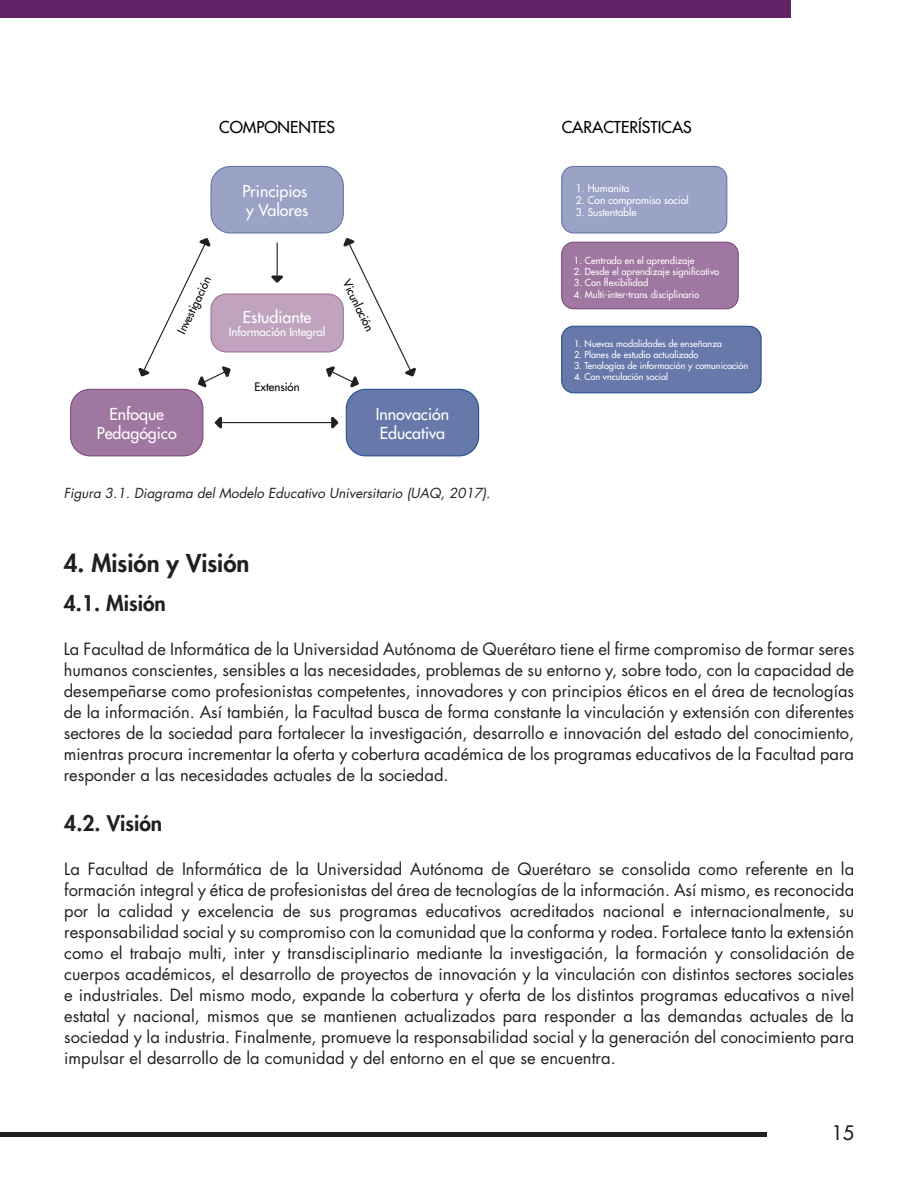
<style>
.page{position:relative;width:918px;height:1188px;background:#fff}
.page>*{position:absolute;margin:0;border:0;box-sizing:border-box;transform-origin:0 0}
._1{font:800 24px "Futura Std";color:#231f20}
._1_1{font:800 21px "Futura Std";color:#231f20}
.t1{font:500 19.5px "Futura Std";color:#231f20}
.Parrafo_general{font:16.5px/21px "Futura Std";color:#231f20;text-align:justify}
.t2{font:500 16.05px/19.2px "Futura Std";color:#fff}
.t3{font:500 15.9px "Futura Std";color:#000}
.Pie{font:italic 13.5px "Futura Std";color:#231f20}
.t4{font:500 11.4px "Futura Std";color:#000}
.t5{font:500 11.4px "Futura Std";color:#fff}
.t6{font:500 10.2px "Futura Std";color:#fff}
.t7{font:500 9.45px "Futura Std";color:#fff}
.t8{font:500 9.15px "Futura Std";color:#fff}
</style>
<div class="page">
<div style="left:0;top:0;width:790px;height:18px;background:#5f2366"></div>
<hr style="left:0;top:1132px;width:767px;height:4px;background:#231f20">
<div style="left:211px;top:166px;width:132px;height:67px;background:#9aa3c6;border-radius:19px"></div>
<div style="left:210px;top:166px;width:134px;height:68px;border:1px solid #6679aa;border-radius:19px"></div>
<div style="left:562px;top:166px;width:165px;height:67px;background:#9aa3c6;border-radius:12px"></div>
<div style="left:561px;top:166px;width:166px;height:68px;border:1px solid #6679aa;border-radius:12px"></div>
<div style="left:562px;top:242px;width:176px;height:67px;background:#9f77a0;border-radius:12px"></div>
<div style="left:561px;top:242px;width:178px;height:67px;border:1px solid #7f4d82;border-radius:12px"></div>
<div style="left:71px;top:389px;width:132px;height:67px;background:#9f77a0;border-radius:19px"></div>
<div style="left:70px;top:389px;width:133px;height:67px;border:1px solid #7f4d82;border-radius:19px"></div>
<div style="left:346px;top:389px;width:133px;height:67px;background:#6679aa;border-radius:19px"></div>
<div style="left:346px;top:389px;width:133px;height:67px;border:1px solid #29528e;border-radius:19px"></div>
<div style="left:211px;top:294px;width:132px;height:58px;background:#c0a3bf;border-radius:15px"></div>
<div style="left:210px;top:293px;width:134px;height:60px;border:1px solid #9f77a0;border-radius:15px"></div>
<div style="left:562px;top:326px;width:199px;height:67px;background:#6679aa;border-radius:12px"></div>
<div style="left:561px;top:326px;width:201px;height:67px;border:1px solid #29528e;border-radius:12px"></div>
<hr style="left:220px;top:422px;width:115px;height:1px;background:#231f20">
<hr style="left:277px;top:243px;width:1px;height:32px;background:#231f20">
<svg style="left:326px;top:238px;width:90px;height:150px"></svg>
<svg style="left:138px;top:238px;width:93px;height:150px"></svg>
<svg style="left:331px;top:416px;width:7px;height:13px"></svg>
<svg style="left:215px;top:416px;width:7px;height:13px"></svg>
<svg style="left:271px;top:275px;width:12px;height:8px"></svg>
<p class="t3" style="left:219px;top:117px;width:118px">COMPONENTES</p>
<p class="t3" style="left:562px;top:117px;width:132px">CARACTERÍSTICAS</p>
<p class="t2" style="left:242px;top:181px;width:67px">Principios y Valores</p>
<p class="t4" style="left:174px;top:330px;width:64px;rotate:-64deg">Investigación</p>
<p class="t2" style="left:243px;top:307px;width:70px">Estudiante</p>
<p class="t5" style="left:229px;top:325px;width:98px">Información Integral</p>
<p class="t4" style="left:255px;top:380px;width:47px">Extensión</p>
<p class="t4" style="left:352px;top:277px;width:57px;rotate:64deg">Vicunlación</p>
<p class="t6" style="left:576px;top:182px;width:55px">1. Humanita</p>
<p class="t6" style="left:576px;top:194px;width:114px">2. Con compromiso social</p>
<p class="t6" style="left:576px;top:206px;width:62px">3. Sustentable</p>
<p class="t7" style="left:574px;top:254px;width:122px">1. Centrado en el aprendizaje</p>
<p class="t7" style="left:574px;top:265px;width:147px">2. Desde el aprendizaje significativo</p>
<p class="t7" style="left:574px;top:277px;width:76px">3. Con flexibilidad</p>
<p class="t7" style="left:574px;top:288px;width:127px">4. Multi-inter-trans disciplinario</p>
<p class="t8" style="left:574px;top:338px;width:149px">1. Nuevas modalidades de enseñanza</p>
<p class="t8" style="left:574px;top:349px;width:126px">2. Planes de estudio actualizado</p>
<p class="t8" style="left:574px;top:360px;width:176px">3. Tenologías de información y comunicación</p>
<p class="t8" style="left:574px;top:371px;width:96px">4. Con vnculación social</p>
<p class="t2" style="left:97px;top:404px;width:81px;text-align:center">Enfoque<br>Pedagógico</p>
<p class="t2" style="left:376px;top:404px;width:75px">Innovación<br>Educativa</p>
<p class="Pie" style="left:64px;top:485px;width:428px">Figura 3.1. Diagrama del Modelo Educativo Universitario (UAQ, 2017).</p>
<p class="_1" style="left:64px;top:548px;width:187px">4. Misión y Visión</p>
<p class="_1_1" style="left:64px;top:590px;width:104px">4.1. Misión</p>
<p class="Parrafo_general" style="left:64px;top:638px;width:792px">La Facultad de Informática de la Universidad Autónoma de Querétaro tiene el firme compromiso de formar seres humanos conscientes, sensibles a las necesidades, problemas de su entorno y, sobre todo, con la capacidad de desempeñarse como profesionistas competentes, innovadores y con principios éticos en el área de tecnologías de la información. Así también, la Facultad busca de forma constante la vinculación y extensión con diferentes sectores de la sociedad para fortalecer la investigación, desarrollo e innovación del estado del conocimiento, mientras procura incrementar la oferta y cobertura académica de los programas educativos de la Facultad para responder a las necesidades actuales de la sociedad.</p>
<p class="_1_1" style="left:64px;top:810px;width:99px">4.2. Visión</p>
<p class="Parrafo_general" style="left:64px;top:858px;width:792px">La Facultad de Informática de la Universidad Autónoma de Querétaro se consolida como referente en la formación integral y ética de profesionistas del área de tecnologías de la información. Así mismo, es reconocida por la calidad y excelencia de sus programas educativos acreditados nacional e internacionalmente, su responsabilidad social y su compromiso con la comunidad que la conforma y rodea. Fortalece tanto la extensión como el trabajo multi, inter y transdisciplinario mediante la investigación, la formación y consolidación de cuerpos académicos, el desarrollo de proyectos de innovación y la vinculación con distintos sectores sociales e industriales. Del mismo modo, expande la cobertura y oferta de los distintos programas educativos a nivel estatal y nacional, mismos que se mantienen actualizados para responder a las demandas actuales de la sociedad y la industria. Finalmente, promueve la responsabilidad social y la generación del conocimiento para impulsar el desarrollo de la comunidad y del entorno en el que se encuentra.</p>
<p class="t1" style="left:832px;top:1121px;width:24px">15</p>
</div>
